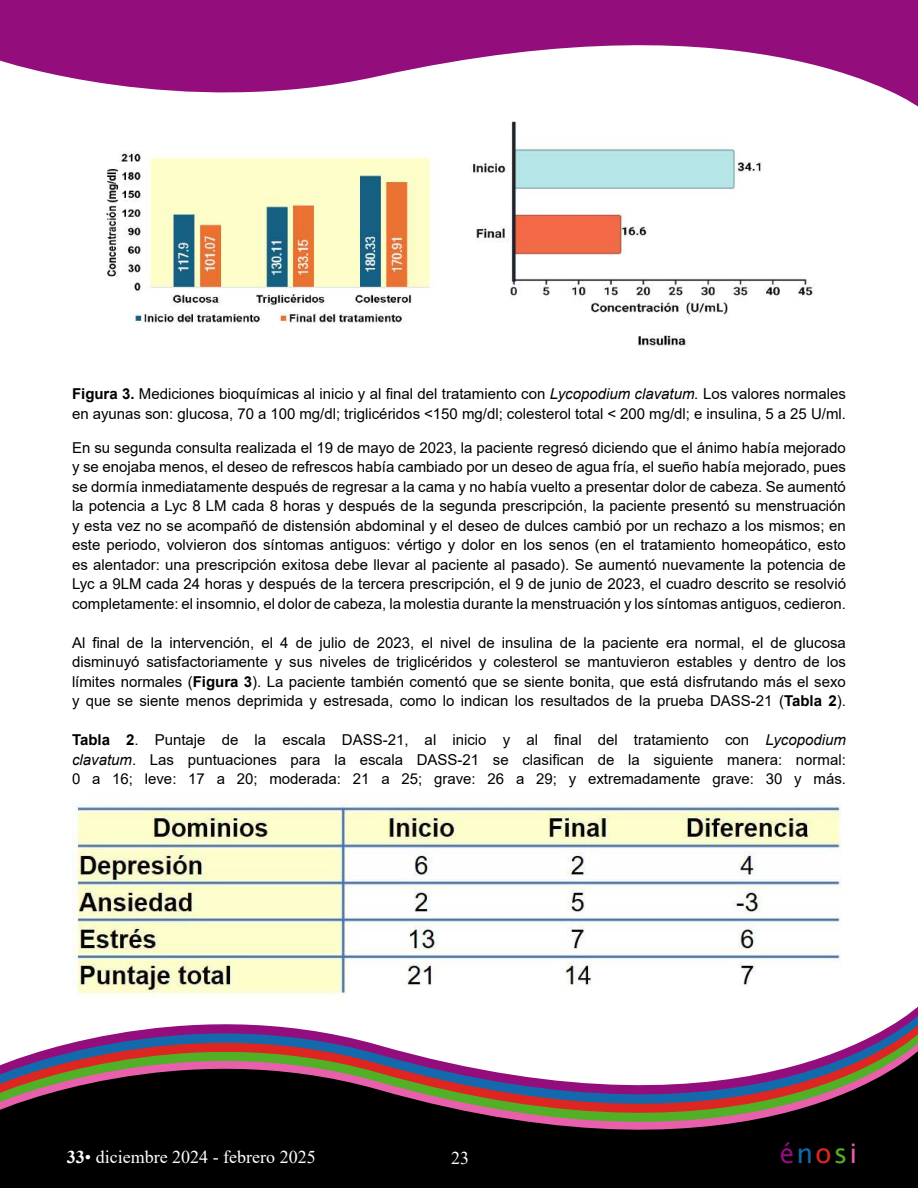
<style>
.page{position:relative;width:918px;height:1188px;background:#fff}
.page>*{position:absolute;margin:0;border:0;box-sizing:border-box;transform-origin:0 0}
.t1{font:27px "Lucida Sans";letter-spacing:.075em;color:#930d7d}
.t2{font:18px "Times New Roman";color:#fff}
.t3{font:15px/19.5px "Arial";color:#000;text-align:justify}
.s1{font-weight:700}
.s2{font-style:italic}
.s3{color:#1369ac}
.s4{color:#dd2521}
.s5{color:#52b026}
.s6{color:#e85fac}
</style>
<div class="page">
<svg style="left:121px;top:1025px;width:797px;height:8px"></svg>
<svg style="left:0;top:1033px;width:918px;height:155px;background:#4a3d42"></svg>
<svg style="left:0;top:0;width:918px;height:107px;fill:#930d7d"></svg>
<img style="left:72px;top:104px;width:774px;height:243px">
<img style="left:72px;top:805px;width:770px;height:190px">
<p class="t3" style="left:72px;top:384px;width:775px"><span class="s1">Figura 3.</span> Mediciones bioquímicas al inicio y al final del tratamiento con <span class="s2">Lycopodium clavatum.</span> Los valores normales en ayunas son: glucosa, 70 a 100 mg/dl; triglicéridos &lt;150 mg/dl; colesterol total &lt; 200 mg/dl; e insulina, 5 a 25 U/ml.</p>
<p class="t3" style="left:72px;top:437px;width:776px">En su segunda consulta realizada el 19 de mayo de 2023, la paciente regresó diciendo que el ánimo había mejorado y se enojaba menos, el deseo de refrescos había cambiado por un deseo de agua fría, el sueño había mejorado, pues se dormía inmediatamente después de regresar a la cama y no había vuelto a presentar dolor de cabeza. Se aumentó la potencia a Lyc 8 LM cada 8 horas y después de la segunda prescripción, la paciente presentó su menstruación y esta vez no se acompañó de distensión abdominal y el deseo de dulces cambió por un rechazo a los mismos; en este periodo, volvieron dos síntomas antiguos: vértigo y dolor en los senos (en el tratamiento homeopático, esto es alentador: una prescripción exitosa debe llevar al paciente al pasado). Se aumentó nuevamente la potencia de Lyc a 9LM cada 24 horas y después de la tercera prescripción, el 9 de junio de 2023, el cuadro descrito se resolvió completamente: el insomnio, el dolor de cabeza, la molestia durante la menstruación y los síntomas antiguos, cedieron.</p>
<p class="t3" style="left:72px;top:632px;width:775px">Al final de la intervención, el 4 de julio de 2023, el nivel de insulina de la paciente era normal, el de glucosa disminuyó satisfactoriamente y sus niveles de triglicéridos y colesterol se mantuvieron estables y dentro de los límites normales (<span class="s1">Figura 3</span>). La paciente también comentó que se siente bonita, que está disfrutando más el sexo y que se siente menos deprimida y estresada, como lo indican los resultados de la prueba DASS-21 (<span class="s1">Tabla 2</span>).</p>
<p class="t3" style="left:72px;top:730px;width:776px"><span class="s1">Tabla 2</span>. Puntaje de la escala DASS-21, al inicio y al final del tratamiento con <span class="s2">Lycopodium clavatum</span>. Las puntuaciones para la escala DASS-21 se clasifican de la siguiente manera: normal:<br>0 a 16; leve: 17 a 20; moderada: 21 a 25; grave: 26 a 29; y extremadamente grave: 30 y más.</p>
<p class="t2" style="left:67px;top:1144px;width:250px"><span class="s1">33</span>• diciembre 2024 - febrero 2025</p>
<p class="t2" style="left:451px;top:1145px;width:19px">23</p>
<h1 class="t1" style="left:779px;top:1138px;width:80px">é<span class="s3">n</span><span class="s4">o</span><span class="s5">s</span><span class="s6">i</span></h1>
</div>
